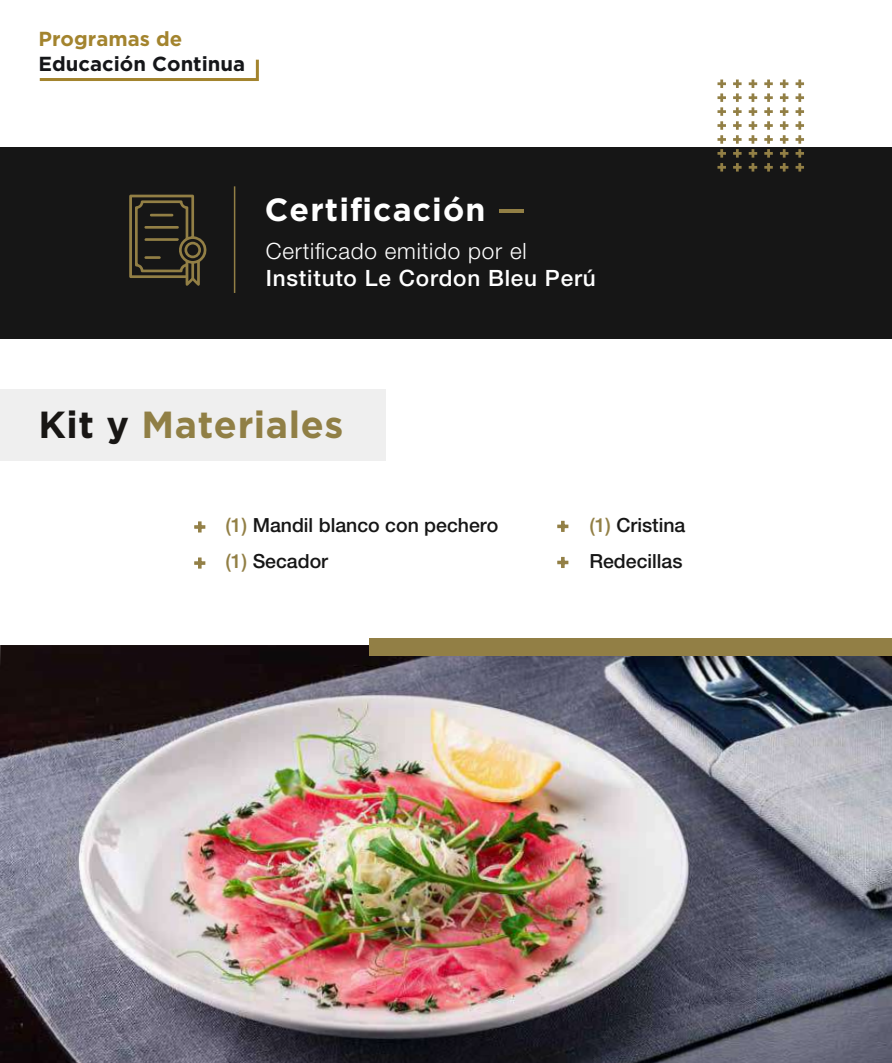
<style>
.page{position:relative;width:892px;height:1063px;background:#fff}
.page>*{position:absolute;margin:0;border:0;box-sizing:border-box;transform-origin:0 0}
.t1{font:700 37.65px "Gotham";letter-spacing:.015em;color:#907f45}
.t2{font:700 32.1px "Gotham";letter-spacing:.035em;color:#fff}
.t3{font:500 22.5px "Helvetica Neue LT Std";letter-spacing:.035em;color:#fff}
.t4{font:300 22.5px "Helvetica Neue LT Std";letter-spacing:.035em;color:#fff}
.t5{font:700 20.25px "Gotham";color:#151619}
.t6{font:700 20.25px "Gotham";color:#a3842e}
.t7{font:500 19.5px/36px "Helvetica Neue LT Std";color:#161616}
.t8{font:700 19.05px/36.2px "Helvetica Neue LT Std";color:#927f45}
.s1{color:#181614}
.s2{color:#927f45}
</style>
<div class="page">
<img style="left:0;top:645px;width:892px;height:418px">
<div style="left:0;top:147px;width:892px;height:191px;background:#161616"></div>
<div style="left:369px;top:639px;width:523px;height:17px;background:#927f45"></div>
<svg style="left:795px;top:80px;width:9px;height:92px"></svg>
<svg style="left:780px;top:80px;width:8px;height:92px"></svg>
<svg style="left:764px;top:80px;width:9px;height:92px"></svg>
<svg style="left:749px;top:80px;width:8px;height:92px"></svg>
<svg style="left:733px;top:80px;width:8px;height:92px"></svg>
<svg style="left:717px;top:80px;width:9px;height:92px"></svg>
<div style="left:0;top:389px;width:386px;height:72px;background:#efefef"></div>
<svg style="left:39px;top:59px;width:220px;height:22px"></svg>
<hr style="left:499px;top:209px;width:24px;height:4px;background:#927f45">
<svg style="left:129px;top:195px;width:78px;height:91px"></svg>
<hr style="left:234px;top:186px;width:1px;height:107px;background:#927f45">
<svg style="left:557px;top:520px;width:12px;height:12px"></svg>
<svg style="left:557px;top:556px;width:12px;height:12px"></svg>
<svg style="left:194px;top:521px;width:12px;height:12px"></svg>
<svg style="left:194px;top:557px;width:12px;height:12px"></svg>
<p class="t6" style="left:39px;top:27px;width:145px">Programas de</p>
<p class="t5" style="left:39px;top:52px;width:208px">Educación Continua</p>
<h2 class="t2" style="left:265px;top:191px;width:222px">Certificación</h2>
<p class="t4" style="left:266px;top:237px;width:262px">Certificado emitido por el</p>
<p class="t3" style="left:266px;top:264px;width:331px">Instituto Le Cordon Bleu Perú</p>
<h1 class="t1" style="left:38px;top:403px;width:306px"><span class="s1">Kit y</span> Materiales</h1>
<p class="t8" style="left:194px;top:506px;width:13px">+ +</p>
<p class="t7" style="left:226px;top:507px;width:274px"><span class="s2">(1)</span> Mandil blanco con pechero <span class="s2">(1)</span> Secador</p>
<p class="t8" style="left:557px;top:506px;width:13px">+ +</p>
<p class="t7" style="left:589px;top:507px;width:98px"><span class="s2">(1)</span> Cristina<br>Redecillas</p>
</div>
